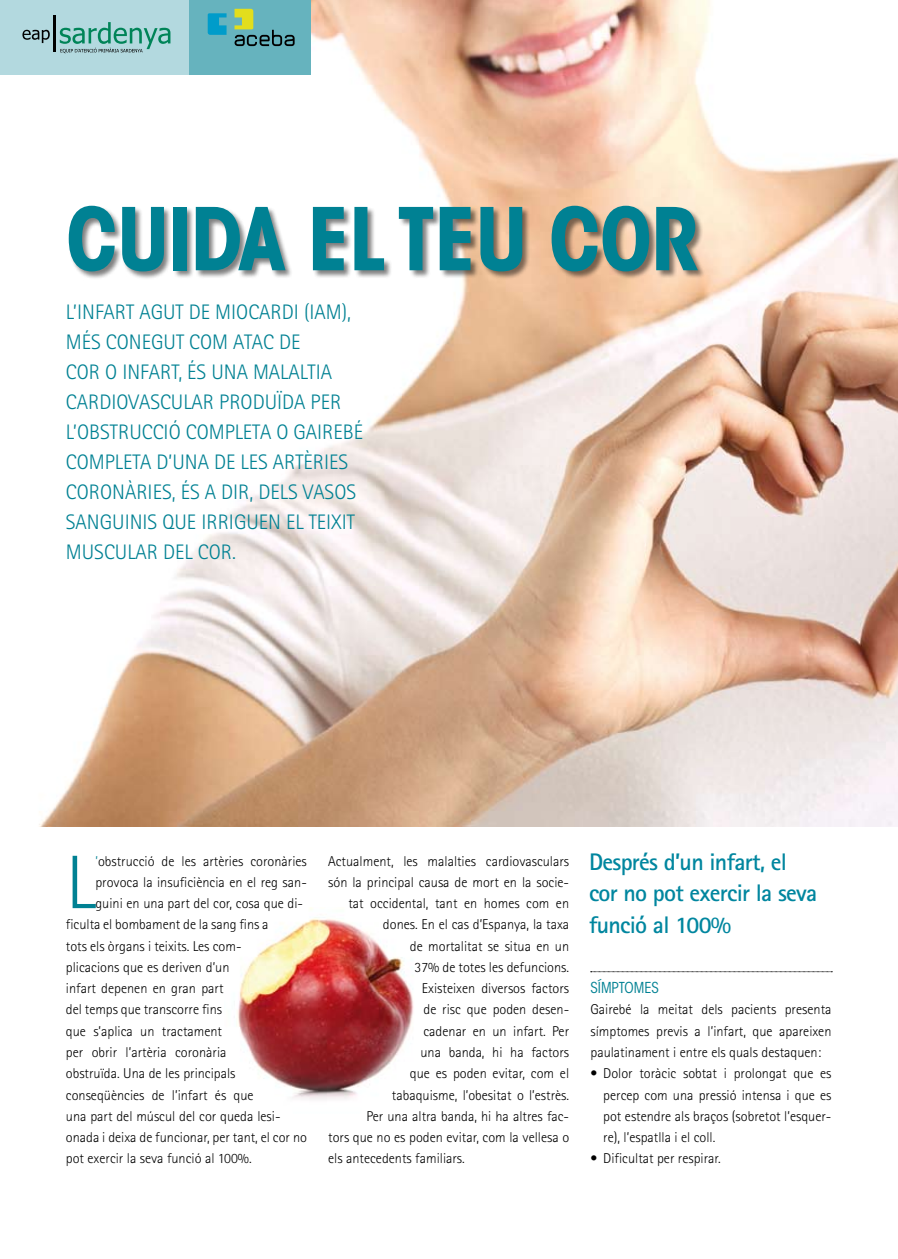
<style>
.page{position:relative;width:898px;height:1259px;background:#fff}
.page>*{position:absolute;margin:0;border:0;box-sizing:border-box;transform-origin:0 0}
.t1{font:700 condensed 85.65px "ITC Avant Garde Std";letter-spacing:-.015em;color:#008193}
.t2{font:300 75.9px "Rotis Sans Serif";color:#008193}
.t3{font:700 24px/31.5px "Rotis Sans Serif";letter-spacing:-.03em;color:#00869f}
.t4{font:300 21px "Rotis Sans Serif";color:#008193}
.t5{font:condensed 15px "ITC Avant Garde Std";color:#008193}
.t6{font:300 14.25px/21.3px "Rotis Sans Serif";color:#000;text-align:justify}
.s1{color:#008193}
</style>
<div class="page">
<img style="left:237px;top:907px;width:177px;height:193px">
<img style="left:39px;top:0;width:859px;height:827px">
<div style="left:69px;top:206px;width:829px;height:157px;background:#000;opacity:.5"></div>
<svg style="left:591px;top:971px;width:241px;height:1px"></svg>
<div style="left:0;top:0;width:198px;height:75px;background:#b3d9df"></div>
<div style="left:189px;top:0;width:121px;height:75px;background:#66b3be"></div>
<svg style="left:208px;top:13px;width:18px;height:22px"></svg>
<svg style="left:234px;top:9px;width:61px;height:37px"></svg>
<svg style="left:22px;top:30px;width:28px;height:13px"></svg>
<hr style="left:53px;top:16px;width:2px;height:36px;background:#000">
<svg style="left:60px;top:22px;width:110px;height:31px"></svg>
<h1 class="t1" style="left:66px;top:184px;width:634px">CUIDA EL TEU COR</h1>
<h3 class="t4" style="left:66px;top:300px;width:22px">L’infart</h3>
<h3 class="t4" style="left:139px;top:300px;width:13px">agut</h3>
<h3 class="t4" style="left:189px;top:300px;width:38px">de miocardi</h3>
<h3 class="t4" style="left:304px;top:300px;width:49px">(IAM),</h3>
<h3 class="t4" style="left:66px;top:330px;width:12px">més</h3>
<h3 class="t4" style="left:106px;top:330px;width:13px">conegut</h3>
<h3 class="t4" style="left:189px;top:330px;width:13px">com</h3>
<h3 class="t4" style="left:233px;top:330px;width:12px">atac</h3>
<h3 class="t4" style="left:279px;top:330px;width:11px">de</h3>
<h3 class="t4" style="left:66px;top:360px;width:12px">cor</h3>
<h3 class="t4" style="left:105px;top:360px;width:28px">o infart</h3>
<h3 class="t4" style="left:178px;top:360px;width:46px">, és una</h3>
<h3 class="t4" style="left:253px;top:360px;width:11px">malaltia</h3>
<h3 class="t4" style="left:66px;top:390px;width:12px">cardiovascular</h3>
<h3 class="t4" style="left:219px;top:390px;width:12px">produ</h3>
<h3 class="t4" style="left:277px;top:390px;width:44px">ïda per</h3>
<h3 class="t4" style="left:66px;top:420px;width:23px">l’obstrucci</h3>
<h3 class="t4" style="left:169px;top:420px;width:29px">ó completa</h3>
<h3 class="t4" style="left:276px;top:420px;width:28px">o gairebé</h3>
<h3 class="t4" style="left:66px;top:450px;width:12px">completa</h3>
<h3 class="t4" style="left:157px;top:450px;width:29px">d’una</h3>
<h3 class="t4" style="left:214px;top:450px;width:108px">deles artèries</h3>
<h3 class="t4" style="left:66px;top:480px;width:13px">coron</h3>
<h3 class="t4" style="left:125px;top:480px;width:21px">àries</h3>
<h3 class="t4" style="left:172px;top:480px;width:97px">, ésadir, dels</h3>
<h3 class="t4" style="left:303px;top:480px;width:12px">vasos</h3>
<h3 class="t4" style="left:66px;top:510px;width:11px">sanguinis</h3>
<h3 class="t4" style="left:162px;top:510px;width:12px">que</h3>
<h3 class="t4" style="left:201px;top:510px;width:11px">irriguen</h3>
<h3 class="t4" style="left:286px;top:510px;width:32px">el teixit</h3>
<h3 class="t4" style="left:66px;top:540px;width:13px">muscular</h3>
<h3 class="t4" style="left:163px;top:540px;width:74px">delcor.</h3>
<h2 class="t2" style="left:66px;top:839px;width:31px">L</h2>
<p class="t6" style="left:95px;top:850px;width:213px"><span class="s1">’</span>obstrucció de les artèries coronàries</p>
<p class="t6" style="left:95px;top:871px;width:213px">provoca la insuficiència en el reg san-</p>
<p class="t6" style="left:95px;top:893px;width:209px">guini en una part del cor, cosa que di-</p>
<p class="t6" style="left:66px;top:914px;width:204px">ficulta el bombament de la sang fins a</p>
<p class="t6" style="left:66px;top:935px;width:177px">tots els òrgans i teixits. Les com-</p>
<p class="t6" style="left:66px;top:956px;width:165px">plicacions que es deriven d’un</p>
<p class="t6" style="left:66px;top:978px;width:159px">infart depenen en gran part</p>
<p class="t6" style="left:66px;top:999px;width:158px">del temps que transcorre fins</p>
<p class="t6" style="left:66px;top:1020px;width:158px">que s’aplica un tractament</p>
<p class="t6" style="left:66px;top:1041px;width:162px">per obrir l’artèria coronària</p>
<p class="t6" style="left:66px;top:1063px;width:171px">obstruïda. Una de les principals</p>
<p class="t6" style="left:66px;top:1084px;width:189px">conseqüències de l’infart és que</p>
<p class="t6" style="left:66px;top:1105px;width:216px">una part del múscul del cor queda lesi-</p>
<p class="t6" style="left:66px;top:1126px;width:242px">onada i deixa de funcionar, per tant, el cor no</p>
<p class="t6" style="left:66px;top:1148px;width:187px">pot exercir la seva funció al 100%.</p>
<p class="t6" style="left:328px;top:850px;width:242px">Actualment, les malalties cardiovasculars</p>
<p class="t6" style="left:328px;top:871px;width:242px">són la principal causa de mort en la socie-</p>
<p class="t6" style="left:348px;top:893px;width:222px">tat occidental, tant en homes com en</p>
<p class="t6" style="left:383px;top:914px;width:188px">dones. En el cas d’Espanya, la taxa</p>
<p class="t6" style="left:410px;top:935px;width:161px">de mortalitat se situa en un</p>
<p class="t6" style="left:414px;top:956px;width:156px">37% de totes les defuncions.</p>
<p class="t6" style="left:422px;top:978px;width:149px">Existeixen diversos factors</p>
<p class="t6" style="left:423px;top:999px;width:147px">de risc que poden desen-</p>
<p class="t6" style="left:423px;top:1020px;width:147px">cadenar en un infart. Per</p>
<p class="t6" style="left:420px;top:1041px;width:150px">una banda, hi ha factors</p>
<p class="t6" style="left:410px;top:1063px;width:161px">que es poden evitar, com el</p>
<p class="t6" style="left:392px;top:1084px;width:179px">tabaquisme, l’obesitat o l’estrès.</p>
<p class="t6" style="left:366px;top:1105px;width:204px">Per una altra banda, hi ha altres fac-</p>
<p class="t6" style="left:328px;top:1126px;width:242px">tors que no es poden evitar, com la vellesa o</p>
<p class="t6" style="left:328px;top:1148px;width:138px">els antecedents familiars.</p>
<h3 class="t3" style="left:589px;top:845px;width:230px">Després d’un infart, el cor no pot exercir la seva funció al 100%</h3>
<p class="t5" style="left:590px;top:979px;width:70px">SÍMPTOMES</p>
<p class="t6" style="left:590px;top:999px;width:242px">Gairebé la meitat dels pacients presenta símptomes previs a l’infart, que apareixen paulatinament i entre els quals destaquen:</p>
<p class="t6" style="left:603px;top:1063px;width:230px;text-indent:-13px">• Dolor toràcic sobtat i prolongat que es percep com una pressió intensa i que es pot estendre als braços (sobretot l’esquer&shy;re), l’espatlla i el coll.</p>
<p class="t6" style="left:590px;top:1148px;width:132px">• Dificultat per respirar.</p>
</div>
